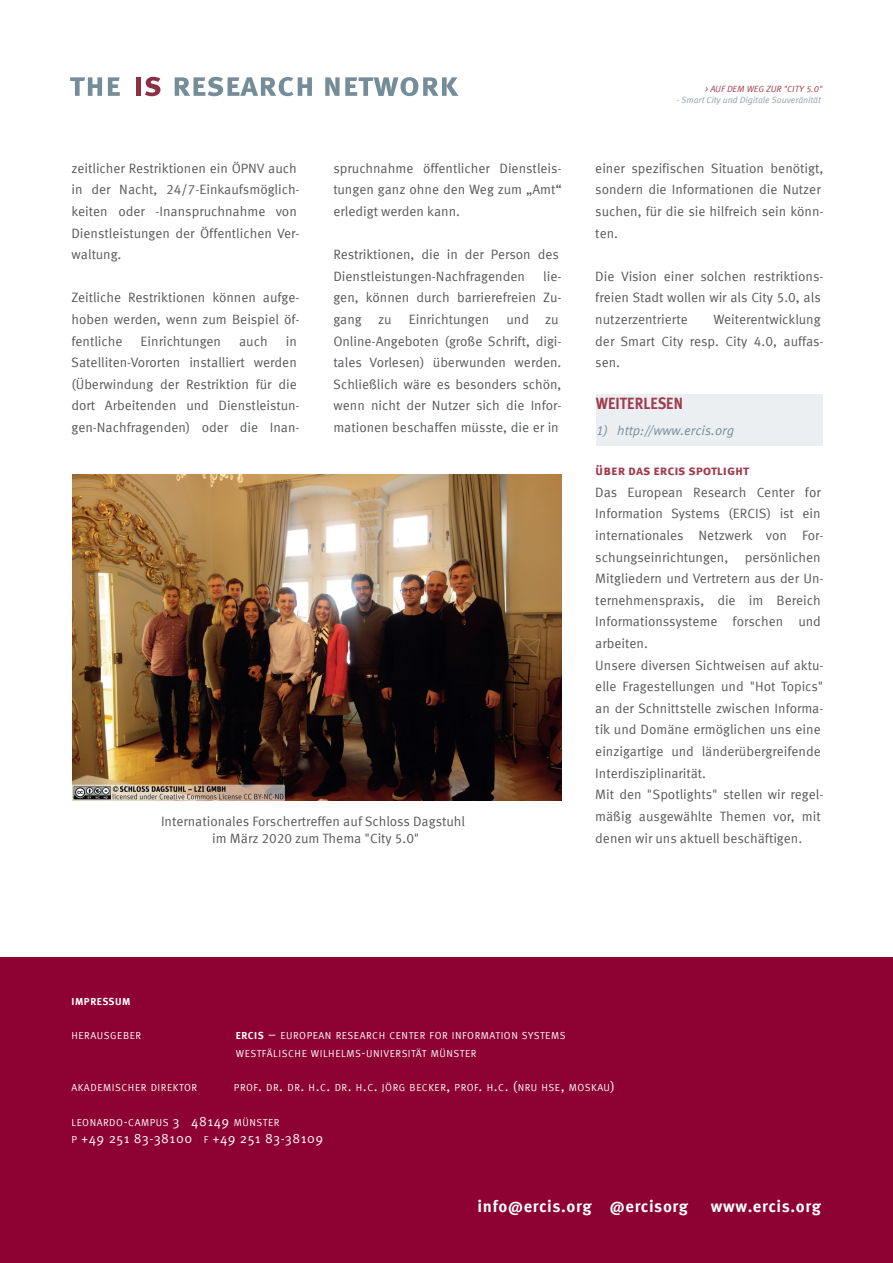
<style>
.page{position:relative;width:893px;height:1263px;background:#fff}
.page>*{position:absolute;margin:0;border:0;box-sizing:border-box;transform-origin:0 0}
.t1{font:700 16.5px "Meta Offc Pro";letter-spacing:.03em;color:#fff}
.t2{font:700 16.5px "Meta Sc Offc Pro";color:#a03c4e;scale:.89 1}
.t3{font:13.5px/21.6px "Meta Offc Pro Norm";color:#57585a}
.t4{font:13.5px "Meta Sc Offc Pro Norm";letter-spacing:.03em;color:#fff}
.t5{font:700 13.5px "Meta Sc Offc Pro";letter-spacing:-.01em;color:#a03c4e}
.t6{font:13.2px "Meta Offc Pro Norm Ita";color:#758c99}
.t7{font:10.2px/17.4px "Meta Sc Offc Pro Norm";letter-spacing:.055em;color:#fff}
.t8{font:700 10.2px "Meta Sc Offc Pro";letter-spacing:.05em;color:#fff}
.t9{font:9px "Meta Offc Pro Norm Ita";letter-spacing:-.005em;color:#8c9eab}
.t10{font:9px "Meta Offc Pro Norm Ita";color:#a03c4e}
.s1{font-family:"Meta Sc Offc Pro";font-weight:700}
.s2{font-size:13.5px}
.s3{font-size:10.2px}
</style>
<div class="page">
<svg style="left:70px;top:77px;width:32px;height:19px"></svg>
<svg style="left:108px;top:77px;width:12px;height:19px"></svg>
<div style="left:136px;top:77px;width:5px;height:19px;background:#8d2f45"></div>
<svg style="left:145px;top:77px;width:15px;height:19px"></svg>
<svg style="left:175px;top:77px;width:137px;height:19px"></svg>
<svg style="left:325px;top:77px;width:133px;height:19px"></svg>
<div style="left:0;top:957px;width:893px;height:306px;background:#8d0233"></div>
<div style="left:596px;top:394px;width:226px;height:52px;background:#eceff2"></div>
<img style="left:73px;top:474px;width:489px;height:326px">
<p class="t3" style="left:71px;top:158px;width:230px">zeitlicher Restriktionen ein ÖPNV auch in der Nacht, 24/7-Einkaufsmöglich&shy;keiten oder -Inanspruchnahme von<br>Dienstleistungen der Öffentlichen Ver&shy;waltung.</p>
<p class="t3" style="left:71px;top:288px;width:230px;text-align:justify">Zeitliche Restriktionen können aufge&shy;hoben werden, wenn zum Beispiel öf&shy;fentliche</p>
<p class="t3" style="left:141px;top:331px;width:82px">Einrichtungen</p>
<p class="t3" style="left:239px;top:331px;width:30px">auch</p>
<p class="t3" style="left:71px;top:331px;width:230px;text-indent:214px">in<br>Satelliten-Vororten installiert werden (Überwindung der Restriktion für die dort Arbeitenden und Dienstleistun&shy;gen-Nachfragenden) oder die Inan-</p>
<p class="t3" style="left:333px;top:158px;width:230px;text-align:justify">spruchnahme öffentlicher Dienstleis&shy;tungen ganz ohne den Weg zum „Amt“ erledigt werden kann.</p>
<p class="t3" style="left:333px;top:245px;width:227px">Restriktionen, die in der Person des<br>Dienstleistungen-Nachfragenden</p>
<p class="t3" style="left:333px;top:266px;width:230px;text-align:justify;text-indent:210px">lie&shy;gen, können durch barrierefreien Zu&shy;gang zu</p>
<p class="t3" style="left:409px;top:310px;width:82px">Einrichtungen</p>
<p class="t3" style="left:333px;top:310px;width:230px;text-indent:173px">und zu<br>Online-Angeboten (große Schrift, digi&shy;tales Vorlesen) überwunden werden.<br>Schließlich wäre es besonders schön, wenn nicht der Nutzer sich die Infor&shy;mationen beschaffen müsste, die er in</p>
<p class="t3" style="left:161px;top:813px;width:305px;line-height:17.4px;text-align:center">Internationales Forschertreffen auf Schloss Dagstuhl im März 2020 zum Thema "City 5.0"</p>
<p class="t10" style="left:705px;top:85px;width:119px">&gt; AUF DEM WEG ZUR "CITY 5.0"</p>
<p class="t9" style="left:676px;top:97px;width:146px">- Smart City und Digitale Souveränität</p>
<p class="t3" style="left:595px;top:158px;width:230px">einer spezifischen Situation benötigt, sondern die Informationen die Nutzer suchen, für die sie hilfreich sein könn&shy;ten.</p>
<p class="t3" style="left:595px;top:266px;width:230px">Die Vision einer solchen restriktions&shy;freien Stadt wollen wir als City 5.0, als nutzerzentrierte</p>
<p class="t3" style="left:595px;top:310px;width:230px;text-indent:118px">Weiterentwicklung der Smart City resp. City 4.0, auffas&shy;sen.</p>
<p class="t2" style="left:596px;top:397px;width:99px">WEITERLESEN</p>
<p class="t6" style="left:596px;top:425px;width:140px">1) http://www.ercis.org</p>
<p class="t5" style="left:595px;top:465px;width:155px">über das ercis spotlight</p>
<p class="t3" style="left:595px;top:482px;width:230px">Das European Research Center for Information Systems (ERCIS) ist ein internationales Netzwerk von For&shy;schungseinrichtungen, persönlichen Mitgliedern und Vertretern aus der Un&shy;ternehmenspraxis, die im Bereich Informationssysteme forschen und arbeiten.<br>Unsere diversen Sichtweisen auf aktu&shy;elle Fragestellungen und "Hot Topics" an der Schnittstelle zwischen Informa&shy;tik und Domäne ermöglichen uns eine einzigartige und länderübergreifende Interdisziplinarität.<br>Mit den "Spotlights" stellen wir regel&shy;mäßig ausgewählte Themen vor, mit denen wir uns aktuell beschäftigen.</p>
<p class="t8" style="left:71px;top:997px;width:61px">IMPRESSUM</p>
<p class="t7" style="left:71px;top:1028px;width:71px">HERAUSGEBER</p>
<p class="t7" style="left:236px;top:1028px;width:331px"><span class="s1">ERCIS</span> <span class="s2">–</span> EUROPEAN RESEARCH CENTER FOR INFORMATION SYSTEMS<br>WESTFÄLISCHE WILHELMS<span class="s2">-</span>UNIVERSITÄT MÜNSTER</p>
<p class="t7" style="left:71px;top:1080px;width:127px">AKADEMISCHER DIREKTOR</p>
<p class="t7" style="left:234px;top:1080px;width:382px">PROF<span class="s2">.</span> DR<span class="s2">.</span> DR<span class="s2">.</span> H<span class="s2">.</span>C<span class="s2">.</span> DR<span class="s2">.</span> H<span class="s2">.</span>C<span class="s2">.</span> JÖRG BECKER<span class="s2">,</span> PROF<span class="s2">.</span> H<span class="s2">.</span>C<span class="s2">. (</span>NRU HSE<span class="s2">,</span> MOSKAU<span class="s2">)</span></p>
<p class="t7" style="left:71px;top:1115px;width:210px">LEONARDO<span class="s2">-</span>CAMPUS <span class="s2">3 48149</span> MÜNSTER</p>
<p class="t4" style="left:71px;top:1133px;width:253px"><span class="s3">P</span> +49 251 83-38100 <span class="s3">F</span> +49 251 83-38109</p>
<p class="t1" style="left:478px;top:1200px;width:212px">info@ercis.org @ercisorg</p>
<p class="t1" style="left:711px;top:1200px;width:112px">www.ercis.org</p>
</div>
